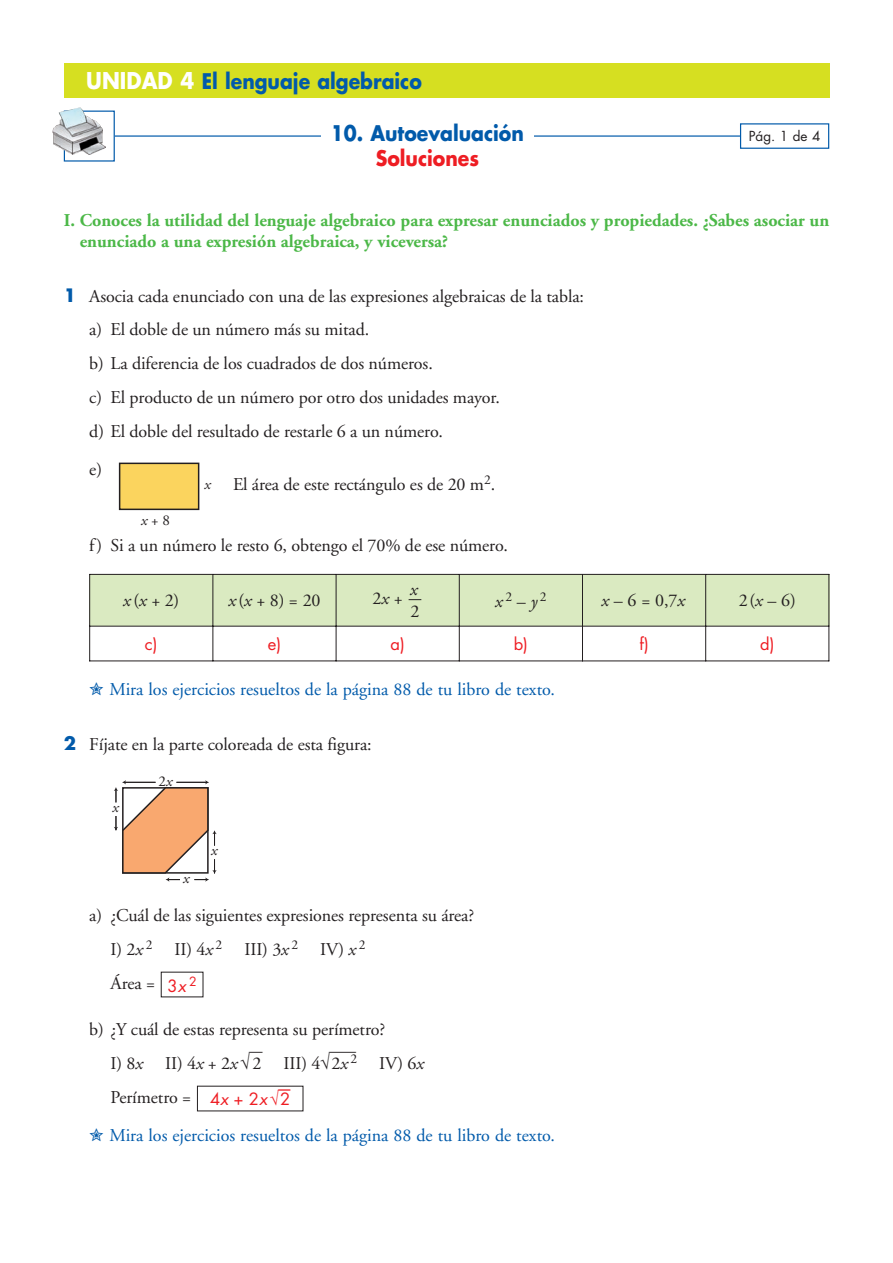
<style>
.page{position:relative;width:893px;height:1263px;background:#fff}
.page>*{position:absolute;margin:0;border:0;box-sizing:border-box;transform-origin:0 0}
.t1{font:700 21px "Futura";color:#015aaa;scale:.9 1}
.t2{font:700 21px "Futura";color:#ee1d23;scale:.9 1}
.t3{font:18px/33.8px "Adobe Garamond";letter-spacing:-.005em;color:#231f20}
.t4{font:700 18px/21px "Adobe Garamond";color:#4cb848}
.t5{font:18px/38px "Adobe Garamond";color:#015aaa}
.t6{font:italic 18px "Adobe Garamond";color:#231f20}
.t7{font:18px "Adobe Garamond";letter-spacing:-.005em;color:#231f20;scale:.75 1}
.t8{font:18px "Adobe Garamond";letter-spacing:-.005em;color:#231f20;scale:1.5 1}
.t9{font:16.5px "Futura";color:#ee1d23}
.t10{font:15px "Adobe Garamond";color:#231f20}
.t11{font:italic 15px "Adobe Garamond";color:#231f20}
.t12{font:13.5px "Futura";color:#231f20}
.s1{font-size:22.5px;color:#fff}
.s2{font-family:"Futura";font-weight:700;color:#015aaa}
.s3{font-style:italic}
.s4{font-style:normal}
.s5{font-family:"Anaya Math 1"}
.s6{color:#231f20}
</style>
<div class="page">
<div style="left:64px;top:64px;width:765px;height:34px;background:#d6df21"></div>
<svg style="left:115px;top:123px;width:715px;height:26px"></svg>
<div style="left:321px;top:111px;width:213px;height:51px;background:#fff"></div>
<div style="left:64px;top:111px;width:51px;height:51px;border:1px solid #015aaa"></div>
<img style="left:52px;top:107px;width:54px;height:48px">
<svg style="left:114px;top:780px;width:103px;height:102px"></svg>
<div style="left:120px;top:463px;width:79px;height:46px;background:#fbd45e"></div>
<div style="left:119px;top:463px;width:80px;height:47px;border:2px solid #231f20"></div>
<div style="left:89px;top:574px;width:124px;height:52px;background:#daeac1"></div>
<div style="left:213px;top:574px;width:123px;height:52px;background:#daeac1"></div>
<div style="left:336px;top:574px;width:123px;height:52px;background:#daeac1"></div>
<svg style="left:409px;top:599px;width:12px;height:1px"></svg>
<div style="left:459px;top:574px;width:123px;height:52px;background:#daeac1"></div>
<div style="left:582px;top:574px;width:124px;height:52px;background:#daeac1"></div>
<div style="left:706px;top:574px;width:123px;height:52px;background:#daeac1"></div>
<hr style="left:89px;top:574px;width:1px;height:87px;background:#231f20">
<hr style="left:212px;top:574px;width:1px;height:87px;background:#231f20">
<hr style="left:336px;top:574px;width:1px;height:87px;background:#231f20">
<hr style="left:459px;top:574px;width:1px;height:87px;background:#231f20">
<hr style="left:582px;top:574px;width:1px;height:87px;background:#231f20">
<hr style="left:705px;top:574px;width:1px;height:87px;background:#231f20">
<hr style="left:828px;top:574px;width:1px;height:87px;background:#231f20">
<hr style="left:89px;top:574px;width:740px;height:1px;background:#231f20">
<hr style="left:89px;top:626px;width:740px;height:1px;background:#231f20">
<hr style="left:89px;top:661px;width:740px;height:1px;background:#231f20">
<p class="t1" style="left:86px;top:72px;width:374px"><span class="s1">UNIDAD 4</span> El lenguaje algebraico</p>
<p class="t1" style="left:331px;top:123px;width:216px">10. Autoevaluación</p>
<p class="t12" style="left:749px;top:130px;width:73px">Pág. 1 de 4</p>
<p class="t2" style="left:376px;top:149px;width:116px">Soluciones</p>
<p class="t4" style="left:80px;top:211px;width:751px;text-indent:-16px">I. Conoces la utilidad del lenguaje algebraico para expresar enunciados y propiedades. ¿Sabes asociar un enunciado a una expresión algebraica, y viceversa?</p>
<p class="t3" style="left:89px;top:281px;width:496px;text-indent:-26px"><span class="s2">1</span> Asocia cada enunciado con una de las expresiones algebraicas de la tabla: a) El doble de un número más su mitad.<br>b) La diferencia de los cuadrados de dos números.<br>c) El producto de un número por otro dos unidades mayor.<br>d) El doble del resultado de restarle 6 a un número.</p>
<p class="t3" style="left:89px;top:454px;width:14px">e)</p>
<p class="t3" style="left:233px;top:469px;width:264px">El área de este rectángulo es de 20 m<sup>2</sup>.</p>
<p class="t11" style="left:205px;top:479px;width:8px">x</p>
<p class="t10" style="left:141px;top:514px;width:30px"><span class="s3">x</span> + 8</p>
<p class="t3" style="left:89px;top:530px;width:420px">f) Si a un número le resto 6, obtengo el 70% de ese número.</p>
<p class="t3" style="left:123px;top:585px;width:58px"><span class="s3">x</span>(<span class="s3">x</span> +2)</p>
<p class="t3" style="left:228px;top:585px;width:94px"><span class="s3">x</span>(<span class="s3">x</span> +8)= 20</p>
<p class="t3" style="left:372px;top:583px;width:32px">2<span class="s3">x</span> +</p>
<p class="t6" style="left:410px;top:582px;width:9px">x</p>
<p class="t3" style="left:410px;top:596px;width:10px">2</p>
<p class="t6" style="left:495px;top:594px;width:53px">x<sup>2</sup> <span class="s4">–</span> y<sup>2</sup></p>
<p class="t3" style="left:601px;top:585px;width:85px"><span class="s3">x</span> – 6 = 0,7<span class="s3">x</span></p>
<p class="t3" style="left:739px;top:585px;width:59px">2(<span class="s3">x</span> – 6)</p>
<p class="t9" style="left:145px;top:636px;width:14px">c)</p>
<p class="t9" style="left:268px;top:636px;width:15px">e)</p>
<p class="t9" style="left:390px;top:636px;width:16px">a)</p>
<p class="t9" style="left:514px;top:636px;width:16px">b)</p>
<p class="t9" style="left:639px;top:636px;width:11px">f)</p>
<p class="t9" style="left:760px;top:636px;width:16px">d)</p>
<p class="t5" style="left:89px;top:672px;width:467px">✮ Mira los ejercicios resueltos de la página 88 de tu libro de texto.</p>
<p class="t3" style="left:64px;top:729px;width:309px"><span class="s2">2</span> Fíjate en la parte coloreada de esta figura:</p>
<p class="t11" style="left:112px;top:801px;width:8px">x</p>
<p class="t10" style="left:159px;top:775px;width:15px">2<span class="s3">x</span></p>
<p class="t11" style="left:183px;top:872px;width:8px">x</p>
<p class="t11" style="left:211px;top:845px;width:8px">x</p>
<p class="t3" style="left:111px;top:900px;width:365px;text-indent:-21px">a) ¿Cuál de las siguientes expresiones representa su área?<br>I) 2<span class="s3">x</span> <sup>2</sup> II) 4<span class="s3">x</span> <sup>2</sup> III) 3<span class="s3">x</span> <sup>2</sup> IV) <span class="s3">x</span> <sup>2<br></sup>Área =</p>
<p class="t3" style="left:111px;top:1014px;width:315px;text-indent:-21px">b) ¿Y cuál de estas representa su perímetro?<br>I) 8<span class="s3">x</span> II) 4<span class="s3">x</span> + 2<span class="s3">x</span> <span class="s5">√</span>2 III) 4<span class="s5">√</span>2<span class="s3">x</span> <sup>2</sup> IV) 6<span class="s3">x</span></p>
<p class="t9" style="left:168px;top:978px;width:31px">3<span class="s3">x</span><sup>2</sup></p>
<p class="t7" style="left:249px;top:1043px;width:19px">—</p>
<p class="t8" style="left:329px;top:1043px;width:19px">—</p>
<p class="t5" style="left:89px;top:1080px;width:467px;text-indent:21px"><span class="s6">Perímetro =<br></span>✮ Mira los ejercicios resueltos de la página 88 de tu libro de texto.</p>
<p class="t9" style="left:210px;top:1091px;width:82px">4<span class="s3">x</span> + 2<span class="s3">x</span><span class="s5">√</span>2</p>
<p class="t9" style="left:276px;top:1081px;width:18px">—</p>
</div>
